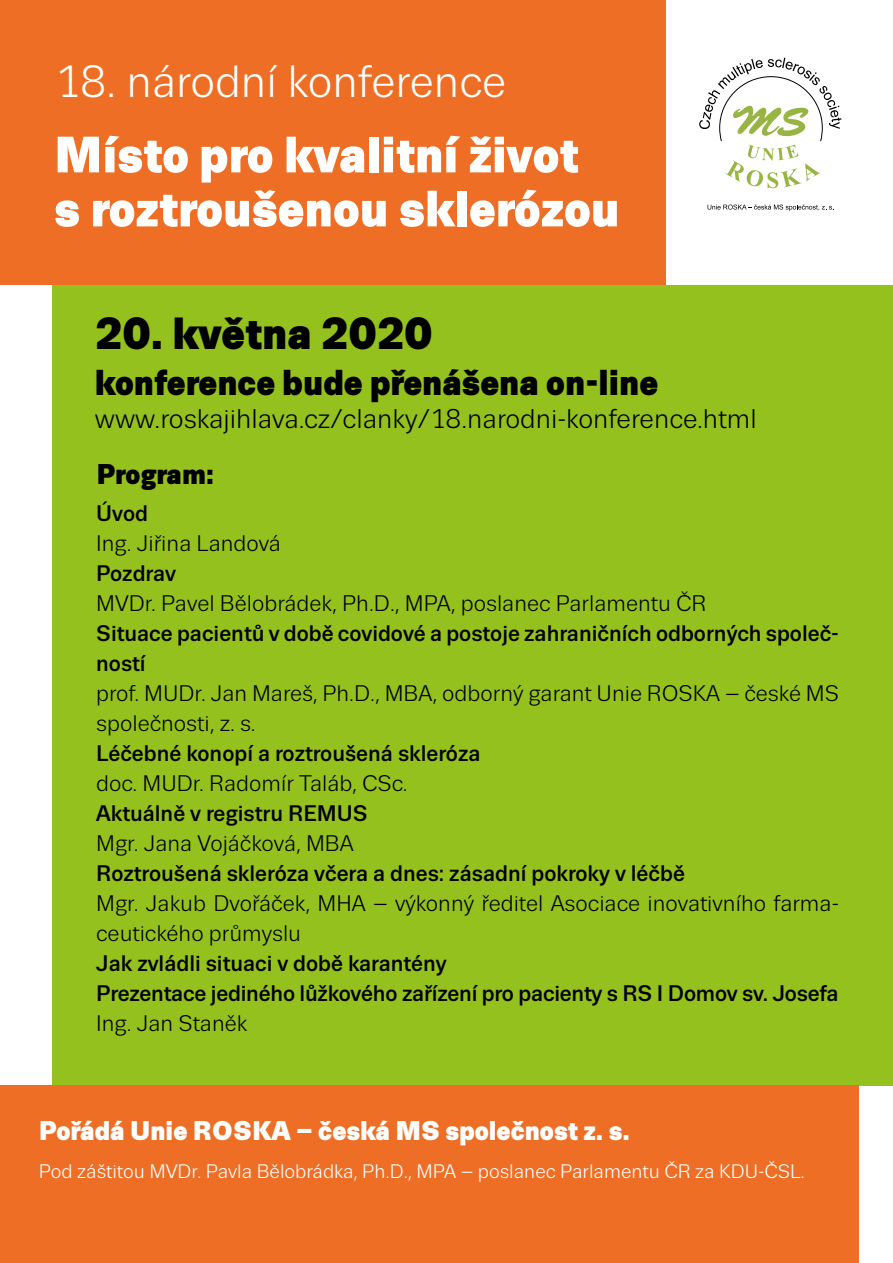
<style>
.page{position:relative;width:893px;height:1263px;background:#fff}
.page>*{position:absolute;margin:0;border:0;box-sizing:border-box;transform-origin:0 0}
.t1{font:900 51px/54px "Trivia Sans";color:#fff}
.t2{font:45px "Trivia Sans";color:#fff}
.t3{font:900 45px "Trivia Sans";color:#000}
.t4{font:900 36px "Trivia Sans";color:#000}
.t5{font:900 28.5px "Trivia Sans";color:#000}
.t6{font:27px "Trivia Sans";color:#000}
.t7{font:900 27px "Trivia Sans";color:#fff}
.t8{font:22.5px/30px "Trivia Sans";color:#000}
.t9{font:700 22.5px/30px "Trivia Sans";color:#000}
.t10{font:19.5px "Trivia Sans";color:#fff}
</style>
<div class="page">
<div style="left:0;top:0;width:665px;height:285px;background:#ed6e24"></div>
<div style="left:52px;top:285px;width:841px;height:800px;background:#95c11f"></div>
<div style="left:0;top:1085px;width:859px;height:178px;background:#ed6e24"></div>
<svg style="left:699px;top:58px;width:143px;height:130px"></svg>
<svg style="left:707px;top:205px;width:127px;height:6px"></svg>
<h2 class="t2" style="left:54px;top:57px;width:454px">18. národní konference</h2>
<h1 class="t1" style="left:54px;top:129px;width:567px">Místo pro kvalitní život<br>s roztroušenou sklerózou</h1>
<h2 class="t3" style="left:95px;top:309px;width:339px">20. května 2020</h2>
<h3 class="t4" style="left:95px;top:363px;width:565px">konference bude přenášena on-line</h3>
<p class="t6" style="left:95px;top:405px;width:663px">www.roskajihlava.cz/clanky/18.narodni-konference.html</p>
<p class="t5" style="left:96px;top:458px;width:119px">Program:</p>
<p class="t9" style="left:96px;top:499px;width:53px">Úvod</p>
<p class="t8" style="left:96px;top:529px;width:186px">Ing. Jiřina Landová</p>
<p class="t9" style="left:96px;top:559px;width:81px">Pozdrav</p>
<p class="t8" style="left:96px;top:589px;width:612px">MVDr. Pavel Bělobrádek, Ph.D., MPA, poslanec Parlamentu ČR</p>
<p class="t9" style="left:96px;top:619px;width:744px">Situace pacientů v době covidové a postoje zahraničních odborných společ&shy;ností</p>
<p class="t8" style="left:96px;top:679px;width:744px">prof. MUDr. Jan Mareš, Ph.D., MBA, odborný garant Unie ROSKA – české MS společnosti, z. s.</p>
<p class="t9" style="left:96px;top:739px;width:386px">Léčebné konopí a roztroušená skleróza</p>
<p class="t8" style="left:96px;top:769px;width:313px">doc. MUDr. Radomír Taláb, CSc.</p>
<p class="t9" style="left:96px;top:799px;width:273px">Aktuálně v registru REMUS</p>
<p class="t8" style="left:96px;top:829px;width:259px">Mgr. Jana Vojáčková, MBA</p>
<p class="t9" style="left:96px;top:859px;width:590px">Roztroušená skleróza včera a dnes: zásadní pokroky v léčbě</p>
<p class="t8" style="left:96px;top:889px;width:744px">Mgr. Jakub Dvořáček, MHA – výkonný ředitel Asociace inovativního farma&shy;ceutického průmyslu</p>
<p class="t9" style="left:96px;top:949px;width:744px">Jak zvládli situaci v době karantény<br>Prezentace jediného lůžkového zařízení pro pacienty s RS I Domov sv. Josefa</p>
<p class="t8" style="left:96px;top:1009px;width:153px">Ing. Jan Staněk</p>
<p class="t7" style="left:39px;top:1116px;width:592px">Pořádá Unie ROSKA – česká MS společnost z. s.</p>
<p class="t10" style="left:39px;top:1161px;width:767px">Pod záštitou MVDr. Pavla Bělobrádka, Ph.D., MPA – poslanec Parlamentu ČR za KDU-ČSL.</p>
</div>
